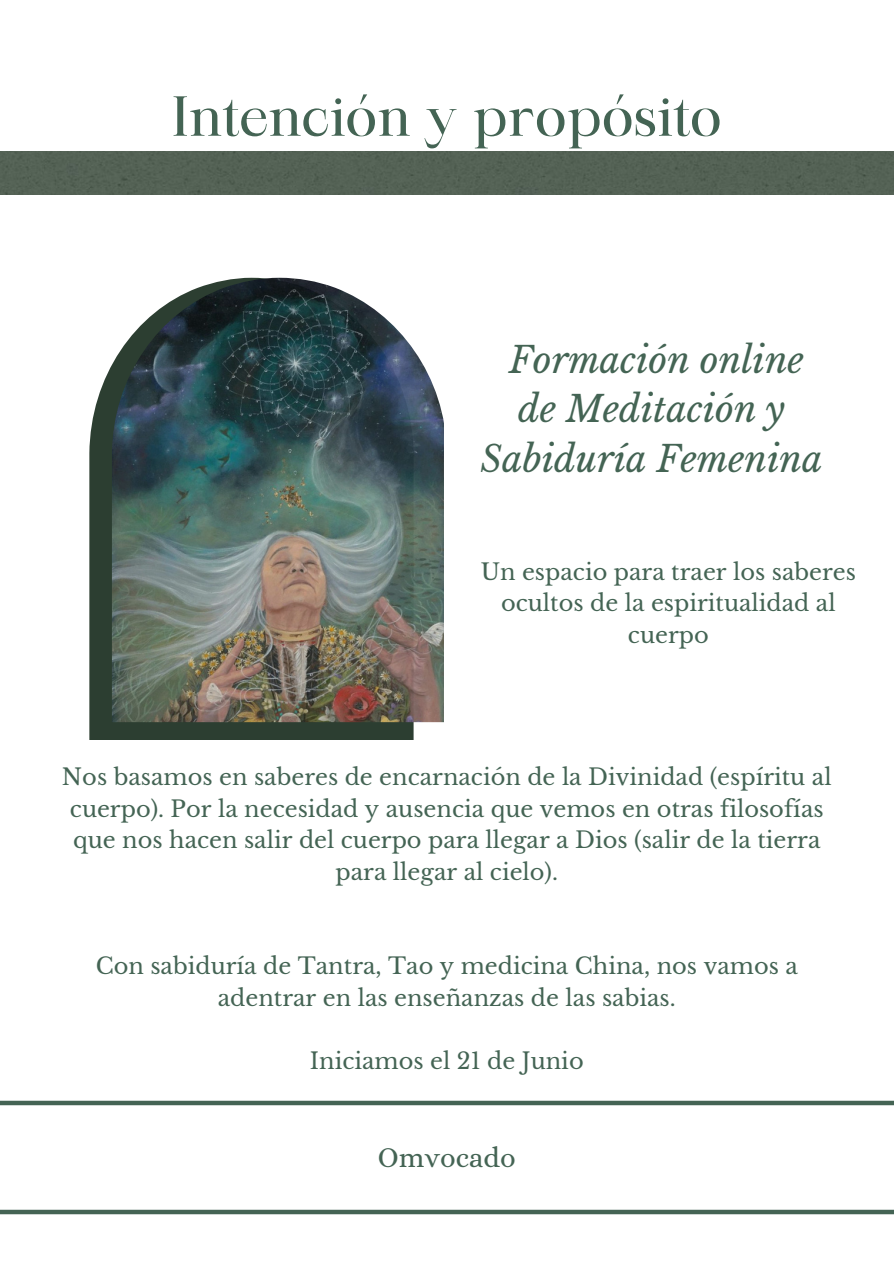
<style>
.page{position:relative;width:894px;height:1264px;background:#fff}
.page>*{position:absolute;margin:0;border:0;box-sizing:border-box;transform-origin:0 0}
.t1{font:54px "Maharlika";color:#446454}
.t2{font:italic 36px/49.5px "Libre Baskerville";color:#446454;text-align:center}
.t3{font:28.5px "Alice";color:#446454}
.t4{font:22.5px/31.5px "Libre Baskerville";color:#446454;text-align:center}
</style>
<div class="page">
<svg style="left:89px;top:365px;width:324px;height:375px;background:#38493c"></svg>
<img style="left:112px;top:278px;width:331px;height:444px">
<div style="left:0;top:1100px;width:893px;height:5px;background:#446454"></div>
<div style="left:0;top:1209px;width:893px;height:5px;background:#446454"></div>
<div style="left:0;top:152px;width:893px;height:42px;background:#546255"></div>
<p class="t1" style="left:172px;top:94px;width:551px">Intención y propósito</p>
<p class="t2" style="left:480px;top:335px;width:343px">Formación online<br>de Meditación y<br>Sabiduría Femenina</p>
<h2 class="t4" style="left:480px;top:556px;width:377px">Un espacio para traer los saberes ocultos de la espiritualidad al cuerpo</h2>
<p class="t4" style="left:62px;top:761px;width:771px">Nos basamos en saberes de encarnación de la Divinidad (espíritu al cuerpo). Por la necesidad y ausencia que vemos en otras filosofías que nos hacen salir del cuerpo para llegar a Dios (salir de la tierra para llegar al cielo).</p>
<p class="t4" style="left:96px;top:950px;width:703px">Con sabiduría de Tantra, Tao y medicina China, nos vamos a adentrar en las enseñanzas de las sabias.</p>
<p class="t4" style="left:310px;top:1045px;width:275px">Iniciamos el 21 de Junio</p>
<p class="t3" style="left:378px;top:1140px;width:139px">Omvocado</p>
</div>
